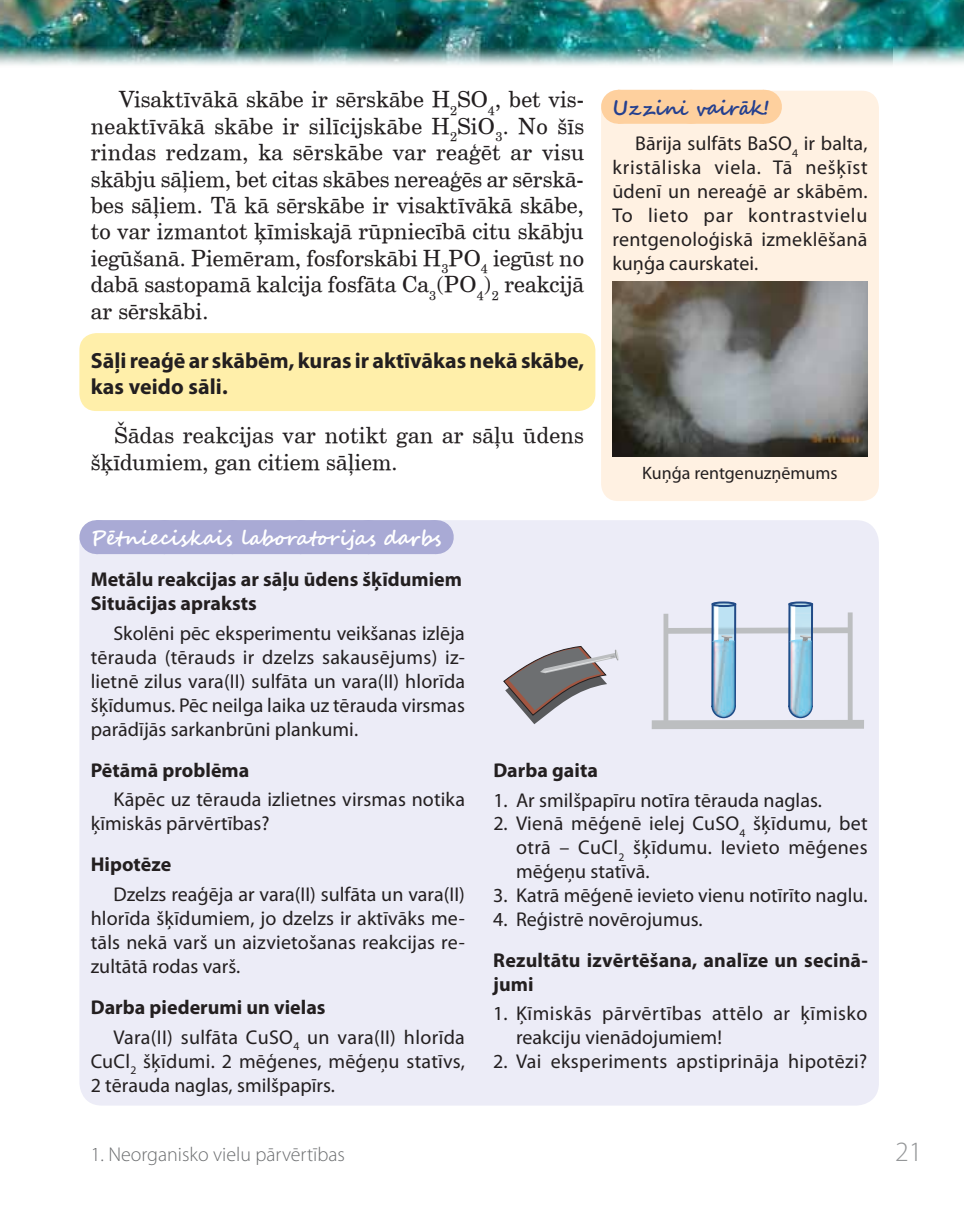
<style>
.page{position:relative;width:964px;height:1219px;background:#fff}
.page>*{position:absolute;margin:0;border:0;box-sizing:border-box;transform-origin:0 0}
.t1{font:300 28px "Myriad Pro";color:#949698}
.t2{font:22px/26.4px "Century Schoolbook TL";letter-spacing:.005em;color:#231f20;text-align:justify}
.t3{font:700 22px/26.4px "Myriad Pro";color:#231f20}
.t4{font:20px/24px "Myriad Pro";letter-spacing:.005em;color:#231f20;text-align:justify}
.t5{font:700 20px/24px "Myriad Pro";color:#231f20}
.t6{font:20px/24px "Myriad Pro";letter-spacing:.025em;color:#231f20}
.t7{font:700 20px "Segoe Script";color:#fff}
.t8{font:300 20px "Myriad Pro";color:#6d6f71}
.t9{font:700 20px "Segoe Script";color:#25408f}
.t10{font:18px "Myriad Pro";color:#231f20}
.s1{font-weight:700}
</style>
<div class="page">
<img style="left:0;top:0;width:964px;height:65px">
<div style="left:79px;top:520px;width:800px;height:586px;background:#ececf7;border-radius:23px"></div>
<div style="left:601px;top:91px;width:278px;height:410px;background:#fff1e2;border-radius:17px"></div>
<div style="left:79px;top:333px;width:516px;height:78px;background:#ffefaa;border-radius:17px"></div>
<div style="left:618px;top:90px;width:146px;height:34px;background:#fed09e"></div>
<svg style="left:695px;top:123px;width:32px;height:1px"></svg>
<hr style="left:764px;top:90px;width:1px;height:34px;background:#fed09e">
<div style="left:96px;top:520px;width:340px;height:34px;background:#a9aad5"></div>
<hr style="left:436px;top:520px;width:1px;height:34px;background:#a9aad5">
<svg style="left:503px;top:646px;width:116px;height:78px"></svg>
<hr style="left:848px;top:612px;width:4px;height:113px;background:#bcbec0">
<div style="left:666px;top:627px;width:184px;height:7px;background:#bcbec0"></div>
<div style="left:663px;top:614px;width:5px;height:113px;background:#bcbec0"></div>
<div style="left:652px;top:720px;width:212px;height:9px;background:#bcbec0"></div>
<div style="left:711px;top:601px;width:25px;height:6px;border:2px solid #214b87;border-radius:50%"></div>
<div style="left:788px;top:601px;width:25px;height:6px;border:2px solid #214b87;border-radius:50%"></div>
<svg style="left:710px;top:602px;width:27px;height:117px"></svg>
<svg style="left:787px;top:602px;width:27px;height:117px;background:#98bed6"></svg>
<img style="left:712px;top:641px;width:22px;height:76px">
<img style="left:612px;top:281px;width:256px;height:175px">
<p class="t2" style="left:91px;top:86px;width:495px;text-indent:28px">Visaktīvākā skābe ir sērskābe H<sub>2</sub>SO<sub>4</sub>, bet vis&shy;neaktīvākā skābe ir silīcijskābe H<sub>2</sub>SiO<sub>3</sub>. No šīs rindas redzam, ka sērskābe var reaģēt ar visu skābju sāļiem, bet citas skābes nereaģēs ar sērskā&shy;bes sāļiem. Tā kā sērskābe ir visaktīvākā skābe, to var izmantot ķīmiskajā rūpniecībā citu skābju iegūšanā. Piemēram, fosforskābi H<sub>3</sub>PO<sub>4</sub> iegūst no dabā sastopamā kalcija fosfāta Ca<sub>3</sub>(PO<sub>4</sub>)<sub>2</sub> reakcijā ar sērskābi.</p>
<p class="t3" style="left:91px;top:347px;width:495px">Sāļi reaģē ar skābēm, kuras ir aktīvākas nekā skābe, kas veido sāli.</p>
<p class="t2" style="left:91px;top:422px;width:495px;text-indent:24px">Šādas reakcijas var notikt gan ar sāļu ūdens šķīdumiem, gan citiem sāļiem.</p>
<p class="t9" style="left:612px;top:91px;width:159px">Uzzini vairāk!</p>
<p class="t4" style="left:612px;top:132px;width:257px;text-indent:23px">Bārija sulfāts BaSO<sub>4</sub> ir balta, kristāliska viela. Tā nešķīst ūdenī un nereaģē ar skābēm.<br>To lieto par kontrastvielu rentgenoloģiskā izmeklēšanā kuņģa caurskatei.</p>
<p class="t10" style="left:642px;top:463px;width:197px">Kuņģa rentgenuzņēmums</p>
<p class="t7" style="left:91px;top:522px;width:352px">Pētnieciskais laboratorijas darbs</p>
<p class="t5" style="left:91px;top:568px;width:373px">Metālu reakcijas ar sāļu ūdens šķīdumiem<br>Situācijas apraksts</p>
<p class="t4" style="left:91px;top:621px;width:376px;text-indent:23px">Skolēni pēc eksperimentu veikšanas izlēja tērauda (tērauds ir dzelzs sakausējums) iz&shy;lietnē zilus vara(II) sulfāta un vara(II) hlorīda šķīdumus. Pēc neilga laika uz tērauda virsmas parādījās sarkanbrūni plankumi.</p>
<p class="t5" style="left:91px;top:758px;width:160px">Pētāmā problēma</p>
<p class="t4" style="left:91px;top:788px;width:376px;text-indent:23px">Kāpēc uz tērauda izlietnes virsmas notika ķīmiskās pārvērtības?</p>
<p class="t5" style="left:91px;top:853px;width:82px">Hipotēze</p>
<p class="t4" style="left:91px;top:883px;width:376px;text-indent:23px">Dzelzs reaģēja ar vara(II) sulfāta un vara(II) hlorīda šķīdumiem, jo dzelzs ir aktīvāks me&shy;tāls nekā varš un aizvietošanas reakcijas re&shy;zultātā rodas varš.</p>
<p class="t4" style="left:113px;top:993px;width:353px;line-height:29.6px;text-indent:-23px"><span class="s1">Darba piederumi un vielas<br></span>Vara(II) sulfāta CuSO<sub>4</sub> un vara(II) hlorīda</p>
<p class="t4" style="left:91px;top:1049px;width:376px">CuCl<sub>2</sub> šķīdumi. 2 mēģenes, mēģeņu statīvs,<br>2 tērauda naglas, smilšpapīrs.</p>
<p class="t5" style="left:493px;top:759px;width:106px">Darba gaita</p>
<p class="t4" style="left:493px;top:788px;width:330px">1. Ar smilšpapīru notīra tērauda naglas.</p>
<p class="t4" style="left:516px;top:812px;width:353px;text-indent:-23px">2. Vienā mēģenē ielej CuSO<sub>4</sub> šķīdumu, bet otrā – CuCl<sub>2</sub> šķīdumu. Ievieto mēģenes mēģeņu statīvā.</p>
<p class="t4" style="left:493px;top:883px;width:376px">3. Katrā mēģenē ievieto vienu notīrīto naglu.</p>
<p class="t4" style="left:493px;top:907px;width:211px">4. Reģistrē novērojumus.</p>
<p class="t5" style="left:493px;top:948px;width:376px">Rezultātu izvērtēšana, analīze un secinā&shy;jumi</p>
<p class="t6" style="left:516px;top:1002px;width:353px;text-indent:-23px">1. Ķīmiskās pārvērtības attēlo ar ķīmisko reakciju vienādojumiem!</p>
<p class="t4" style="left:493px;top:1050px;width:375px">2. Vai eksperiments apstiprināja hipotēzi?</p>
<p class="t8" style="left:91px;top:1143px;width:256px">1. Neorganisko vielu pārvērtības</p>
<h1 class="t1" style="left:895px;top:1136px;width:29px">21</h1>
</div>
